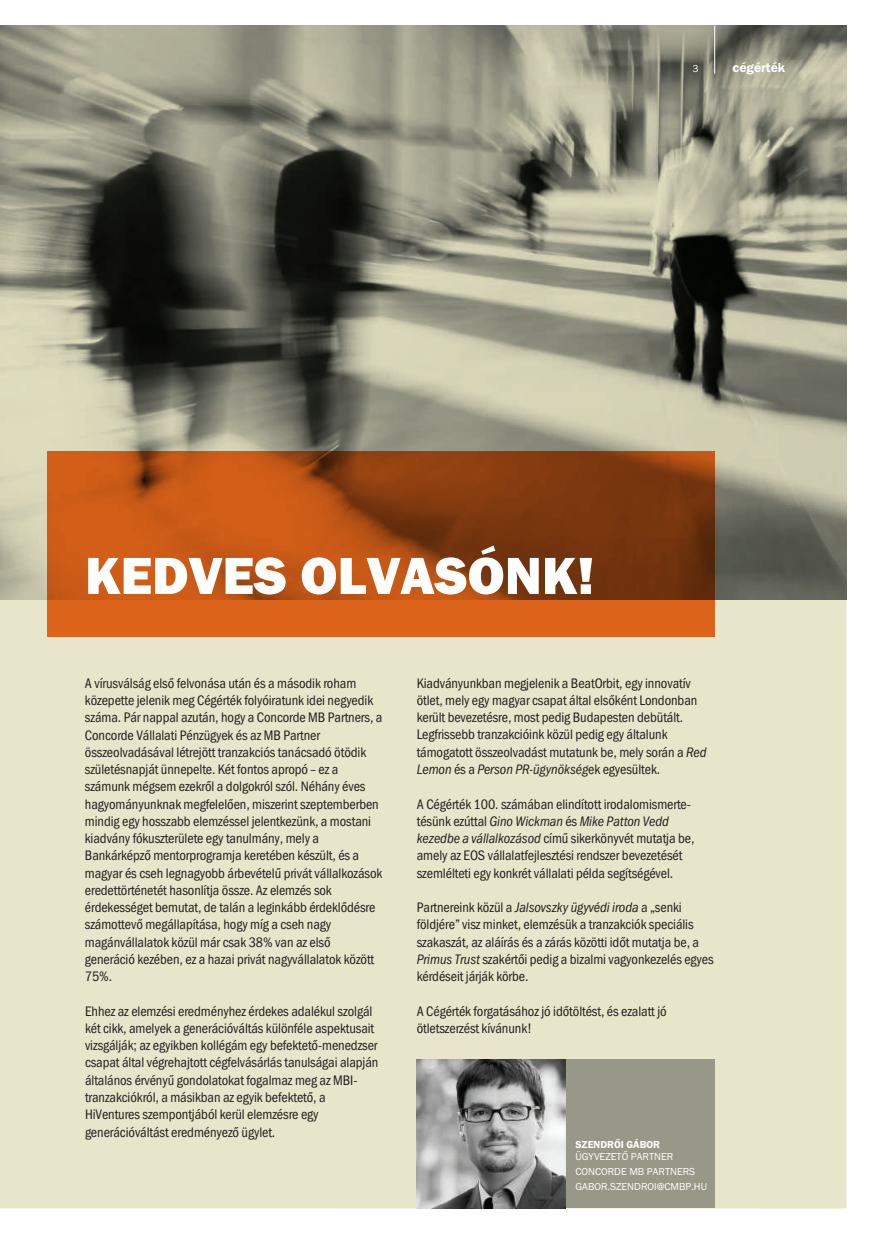
<style>
.page{position:relative;width:872px;height:1234px;background:#fff}
.page>*{position:absolute;margin:0;border:0;box-sizing:border-box;transform-origin:0 0}
.t1{font:54px "Franklin Got Itc TEE Heavy";color:#fff}
.t2{font:14.25px/17.2px "Franklin Got Itc TEE Book Condensed";letter-spacing:-.005em;color:#231f20}
.t3{font:13.5px "Franklin Got Itc TEE Demi";color:#fff}
.t4{font:10.5px "Franklin Got Itc TEE Book";color:#fff}
.t5{font:10.5px "Franklin Got Itc TEE Demi";color:#fff}
.s1{font-style:italic}
</style>
<div class="page">
<div style="left:0;top:25px;width:846px;height:1183px;background:#e7e6cb"></div>
<img style="left:0;top:25px;width:846px;height:574px">
<img style="left:417px;top:1059px;width:148px;height:149px">
<div style="left:566px;top:1059px;width:148px;height:149px;background:#989889"></div>
<hr style="left:714px;top:25px;width:1px;height:49px;background:#fff">
<svg style="left:48px;top:452px;width:666px;height:185px;background:#ac4d14"></svg>
<p class="t4" style="left:692px;top:65px;width:8px">3</p>
<p class="t3" style="left:732px;top:63px;width:54px">cégérték</p>
<h1 class="t1" style="left:85px;top:558px;width:511px">KEDVES OLVASÓNK!</h1>
<p class="t2" style="left:85px;top:675px;width:299px">A vírusválság első felvonása után és a második roham közepette jelenik meg Cégérték folyóiratunk idei negyedik száma. Pár nappal azután, hogy a Concorde MB Partners, a Concorde Vállalati Pénzügyek és az MB Partner összeolvadásával létrejött tranzakciós tanácsadó ötödik születésnapját ünnepelte. Két fontos apropó – ez a számunk mégsem ezekről a dolgokról szól. Néhány éves hagyományunknak megfelelően, miszerint szeptemberben mindig egy hosszabb elemzéssel jelentkezünk, a mostani kiadvány fókuszterülete egy tanulmány, mely a Bankárképző mentorprogramja keretében készült, és a magyar és cseh legnagyobb árbevételű privát vállalkozások eredettörténetét hasonlítja össze. Az elemzés sok érdekességet bemutat, de talán a leginkább érdeklődésre számottevő megállapítása, hogy míg a cseh nagy magánvállalatok közül már csak 38% van az első generáció kezében, ez a hazai privát nagyvállalatok között 75%.</p>
<p class="t2" style="left:85px;top:1003px;width:295px">Ehhez az elemzési eredményhez érdekes adalékul szolgál két cikk, amelyek a generációváltás különféle aspektusait vizsgálják; az egyikben kollégám egy befektető-menedzser csapat által végrehajtott cégfelvásárlás tanulságai alapján általános érvényű gondolatokat fogalmaz meg az MBI&shy;tranzakciókról, a másikban az egyik befektető, a HiVentures szempontjából kerül elemzésre egy generációváltást eredményező ügylet.</p>
<p class="t2" style="left:417px;top:675px;width:291px">Kiadványunkban megjelenik a BeatOrbit, egy innovatív ötlet, mely egy magyar csapat által elsőként Londonban került bevezetésre, most pedig Budapesten debütált.<br>Legfrissebb tranzakcióink közül pedig egy általunk támogatott összeolvadást mutatunk be, mely során a <span class="s1">Red Lemon</span> és a <span class="s1">Person PR-ügynökség</span>ek egyesültek.</p>
<p class="t2" style="left:417px;top:796px;width:279px">A Cégérték 100. számában elindított irodalomismerte&shy;tésünk ezúttal <span class="s1">Gino Wickman</span> és <span class="s1">Mike Patton Vedd kezedbe a vállalkozásod</span> című sikerkönyvét mutatja be, amely az EOS vállalatfejlesztési rendszer bevezetését szemlélteti egy konkrét vállalati példa segítségével.</p>
<p class="t2" style="left:417px;top:899px;width:298px">Partnereink közül a <span class="s1">Jalsovszky ügyvédi iroda</span> a „senki földjére” visz minket, elemzésük a tranzakciók speciális szakaszát, az aláírás és a zárás közötti időt mutatja be, a <span class="s1">Primus Trust</span> szakértői pedig a bizalmi vagyonkezelés egyes kérdéseit járják körbe.</p>
<p class="t2" style="left:417px;top:1003px;width:251px">A Cégérték forgatásához jó időtöltést, és ezalatt jó ötletszerzést kívánunk!</p>
<p class="t5" style="left:575px;top:1140px;width:86px">SZENDRÕI GÁBOR</p>
<p class="t4" style="left:575px;top:1152px;width:99px">ÜGYVEZETŐ PARTNER</p>
<p class="t4" style="left:575px;top:1182px;width:133px">GABOR.SZENDROI@CMBP.HU</p>
<p class="t4" style="left:575px;top:1167px;width:121px">CONCORDE MB PARTNERS</p>
</div>
